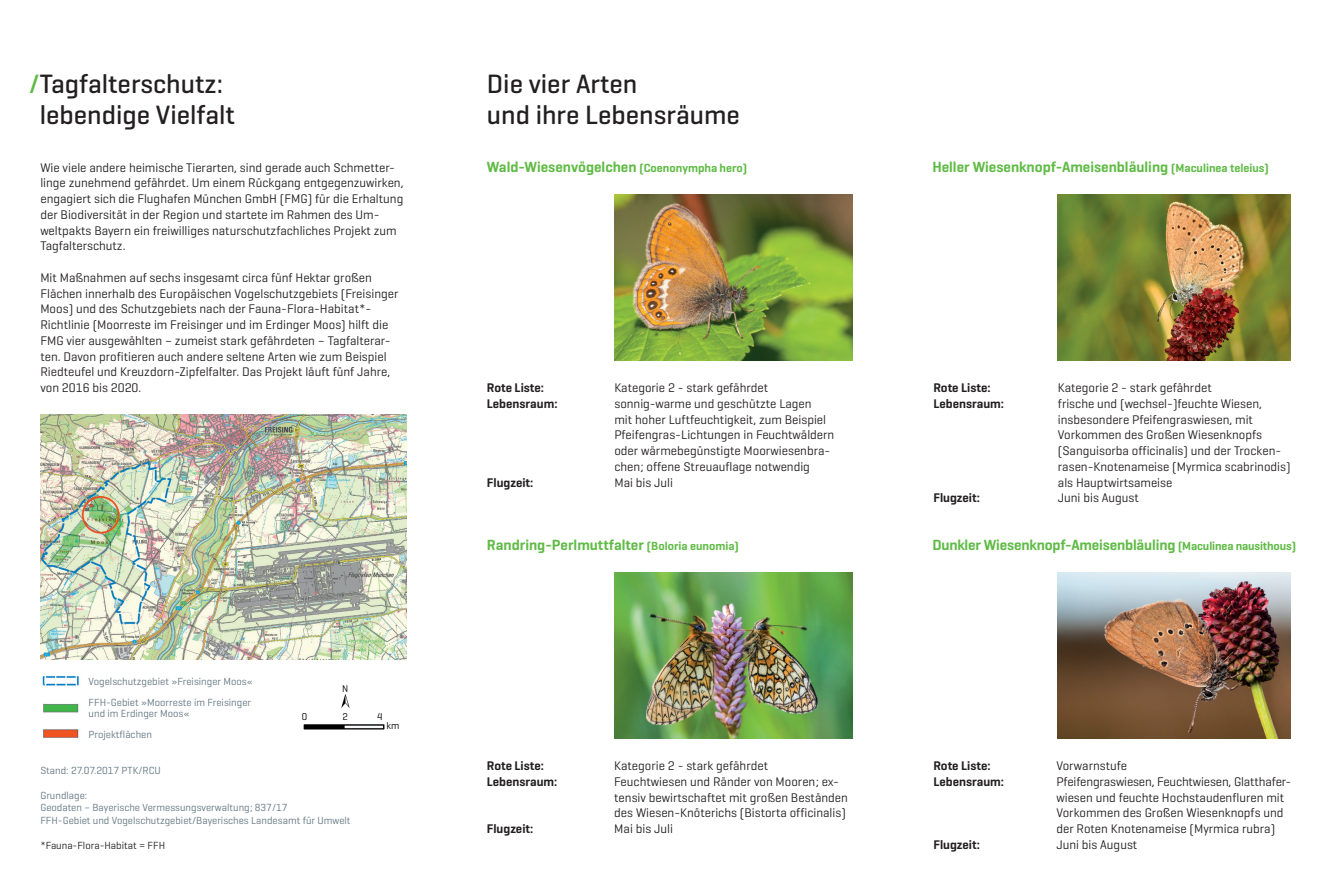
<style>
.page{position:relative;width:1331px;height:893px;background:#fff}
.page>*{position:absolute;margin:0;border:0;box-sizing:border-box;transform-origin:0 0}
.t1{font:500 27px/31.5px "Munich Airport Pro";color:#231f20}
.t2{font:600 15px "Munich Airport Pro";color:#60bb46}
.t3{font:12.75px/15.8px "Munich Airport Pro";color:#231f20}
.t4{font:600 12.75px "Munich Airport Pro";color:#231f20}
.t5{font:10.5px/21px "Munich Airport Pro";color:#647882}
.t6{font:10.5px "Munich Airport Pro";color:#231f20}
.t7{font:10.05px "Munich Airport Pro";color:#000001}
.s1{color:#60bb46}
.s2{font-size:12px}
</style>
<div class="page">
<img style="left:614px;top:194px;width:238px;height:166px">
<img style="left:614px;top:573px;width:239px;height:166px">
<img style="left:1058px;top:195px;width:232px;height:165px">
<img style="left:1058px;top:573px;width:232px;height:166px">
<img style="left:41px;top:415px;width:365px;height:245px">
<img style="left:42px;top:676px;width:37px;height:62px">
<img style="left:303px;top:694px;width:82px;height:36px">
<h1 class="t1" style="left:29px;top:67px;width:208px;text-align:center"><span class="s1">/</span>Tagfalterschutz: lebendige Vielfalt</h1>
<p class="t3" style="left:40px;top:159px;width:365px">Wie viele andere heimische Tierarten, sind gerade auch Schmetter&shy;linge zunehmend gefährdet. Um einem Rückgang entgegenzuwirken, engagiert sich die Flughafen München GmbH (FMG) für die Erhaltung der Biodiversität in der Region und startete im Rahmen des Um&shy;weltpakts Bayern ein freiwilliges naturschutzfachliches Projekt zum Tagfalterschutz.</p>
<p class="t3" style="left:40px;top:269px;width:360px">Mit Maßnahmen auf sechs insgesamt circa fünf Hektar großen Flächen innerhalb des Europäischen Vogelschutzgebiets (Freisinger Moos) und des Schutzgebiets nach der Fauna-Flora-Habitat*- Richtlinie (Moorreste im Freisinger und im Erdinger Moos) hilft die FMG vier ausgewählten – zumeist stark gefährdeten – Tagfalterar&shy;ten. Davon profitieren auch andere seltene Arten wie zum Beispiel Riedteufel und Kreuzdorn-Zipfelfalter. Das Projekt läuft fünf Jahre, von 2016 bis 2020.</p>
<p class="t5" style="left:89px;top:671px;width:166px">Vogelschutzgebiet »Freisinger Moos«<br>FFH-Gebiet »Moorreste im Freisinger</p>
<p class="t5" style="left:89px;top:702px;width:102px">und im Erdinger Moos«<br>Projektflächen</p>
<p class="t5" style="left:40px;top:760px;width:122px">Stand: 27.07.2017 PTK/RCU</p>
<p class="t5" style="left:40px;top:789px;width:312px;line-height:12.5px">Grundlage:<br>Geodaten – Bayerische Vermessungsverwaltung; 837/17<br>FFH-Gebiet und Vogelschutzgebiet/Bayerisches Landesamt für Umwelt</p>
<p class="t6" style="left:40px;top:839px;width:126px">*Fauna-Flora-Habitat = FFH</p>
<p class="t7" style="left:342px;top:682px;width:8px">N</p>
<p class="t7" style="left:302px;top:710px;width:7px">0</p>
<p class="t7" style="left:343px;top:710px;width:7px">2</p>
<p class="t7" style="left:377px;top:710px;width:7px">4</p>
<p class="t7" style="left:387px;top:720px;width:14px">km</p>
<h1 class="t1" style="left:487px;top:67px;width:254px">Die vier Arten<br>und ihre Lebensräume</h1>
<p class="t2" style="left:487px;top:157px;width:262px">Wald-Wiesenvögelchen <span class="s2">(Coenonympha hero)</span></p>
<p class="t4" style="left:487px;top:380px;width:59px">Rote Liste:</p>
<p class="t3" style="left:614px;top:379px;width:155px">Kategorie 2 - stark gefährdet</p>
<p class="t4" style="left:487px;top:395px;width:72px">Lebensraum:</p>
<p class="t3" style="left:614px;top:395px;width:221px">sonnig-warme und geschützte Lagen<br>mit hoher Luftfeuchtigkeit, zum Beispiel Pfeifengras-Lichtungen in Feuchtwäldern oder wärmebegünstigte Moorwiesenbra&shy;chen; offene Streuauflage notwendig</p>
<p class="t4" style="left:487px;top:474px;width:48px">Flugzeit:</p>
<p class="t3" style="left:614px;top:474px;width:60px">Mai bis Juli</p>
<p class="t2" style="left:487px;top:535px;width:254px">Randring-Perlmuttfalter <span class="s2">(Boloria eunomia)</span></p>
<p class="t4" style="left:487px;top:758px;width:59px">Rote Liste:</p>
<p class="t3" style="left:614px;top:757px;width:155px">Kategorie 2 - stark gefährdet</p>
<p class="t4" style="left:487px;top:773px;width:72px">Lebensraum:</p>
<p class="t3" style="left:614px;top:773px;width:235px">Feuchtwiesen und Ränder von Mooren; ex&shy;tensiv bewirtschaftet mit großen Beständen des Wiesen-Knöterichs (Bistorta officinalis)</p>
<p class="t4" style="left:487px;top:821px;width:48px">Flugzeit:</p>
<p class="t3" style="left:614px;top:820px;width:60px">Mai bis Juli</p>
<p class="t2" style="left:932px;top:157px;width:338px">Heller Wiesenknopf-Ameisenbläuling <span class="s2">(Maculinea teleius)</span></p>
<p class="t4" style="left:933px;top:380px;width:59px">Rote Liste:</p>
<p class="t3" style="left:1058px;top:379px;width:155px">Kategorie 2 - stark gefährdet</p>
<p class="t4" style="left:933px;top:395px;width:72px">Lebensraum:</p>
<p class="t3" style="left:1058px;top:395px;width:234px">frische und (wechsel-)feuchte Wiesen, insbesondere Pfeifengraswiesen, mit Vorkommen des Großen Wiesenknopfs (Sanguisorba officinalis) und der Trocken&shy;rasen-Knotenameise (Myrmica scabrinodis) als Hauptwirtsameise</p>
<p class="t4" style="left:933px;top:490px;width:48px">Flugzeit:</p>
<p class="t3" style="left:1058px;top:490px;width:82px">Juni bis August</p>
<p class="t2" style="left:932px;top:535px;width:365px">Dunkler Wiesenknopf-Ameisenbläuling <span class="s2">(Maculinea nausithous)</span></p>
<p class="t4" style="left:933px;top:758px;width:59px">Rote Liste:</p>
<p class="t3" style="left:1056px;top:757px;width:72px">Vorwarnstufe</p>
<p class="t4" style="left:933px;top:773px;width:72px">Lebensraum:</p>
<p class="t3" style="left:1056px;top:773px;width:236px">Pfeifengraswiesen, Feuchtwiesen, Glatthafer&shy;wiesen und feuchte Hochstaudenfluren mit Vorkommen des Großen Wiesenknopfs und der Roten Knotenameise (Myrmica rubra)</p>
<p class="t4" style="left:933px;top:836px;width:48px">Flugzeit:</p>
<p class="t3" style="left:1056px;top:836px;width:82px">Juni bis August</p>
</div>
